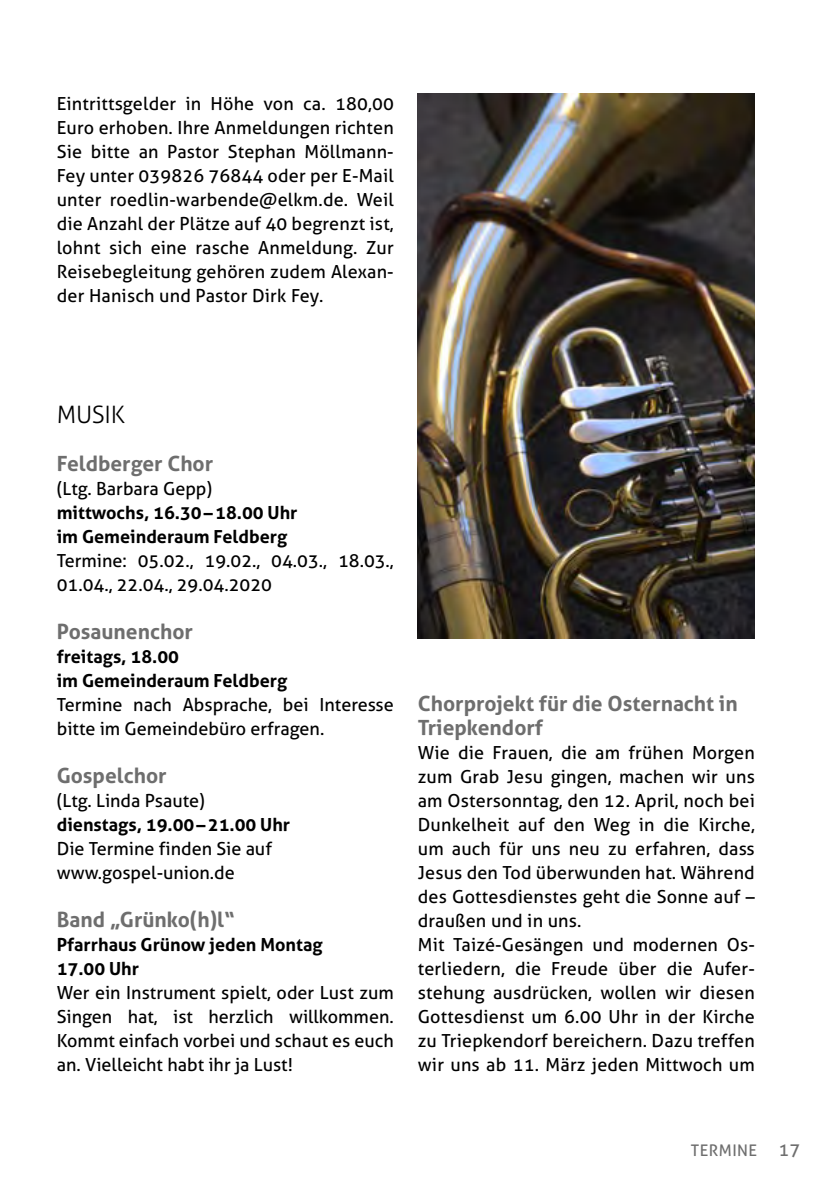
<style>
.page{position:relative;width:840px;height:1191px;background:#fff}
.page>*{position:absolute;margin:0;border:0;box-sizing:border-box;transform-origin:0 0}
.t1{font:300 24px "Aller";letter-spacing:-.01em;color:#000}
.t2{font:700 21px/24px "Aller";color:#6e6e6e}
.t3{font:18px/24px "Aller";letter-spacing:.01em;color:#000}
.t4{font:700 18px/24px "Aller";color:#000}
.t5{font:16px "Aller";letter-spacing:.03em;color:#6e6e6e}
.s1{font-size:18px}
</style>
<div class="page">
<img style="left:417px;top:94px;width:337px;height:544px">
<p class="t3" style="left:57px;top:92px;width:338px;text-align:justify">Eintrittsgelder in Höhe von ca. 180,00<br>Euro erhoben. Ihre Anmeldungen richten Sie bitte an Pastor Stephan Möllmann-Fey unter 039826 76844 oder per E-Mail unter roedlin-warbende@elkm.de. Weil die Anzahl der Plätze auf 40 begrenzt ist, lohnt sich eine rasche Anmeldung. Zur Reisebegleitung gehören zudem Alexan&shy;der Hanisch und Pastor Dirk Fey.</p>
<h1 class="t1" style="left:57px;top:399px;width:70px">MUSIK</h1>
<p class="t2" style="left:57px;top:451px;width:158px">Feldberger Chor</p>
<p class="t3" style="left:57px;top:476px;width:157px">(Ltg. Barbara Gepp)</p>
<p class="t4" style="left:57px;top:500px;width:242px">mittwochs, 16.30–18.00 Uhr im Gemeinderaum Feldberg</p>
<p class="t3" style="left:57px;top:548px;width:338px">Termine: 05.02., 19.02., 04.03., 18.03.,<br>01.04., 22.04., 29.04.2020</p>
<p class="t2" style="left:57px;top:619px;width:138px">Posaunenchor</p>
<p class="t4" style="left:57px;top:644px;width:232px">freitags, 18.00<br>im Gemeinderaum Feldberg</p>
<p class="t3" style="left:57px;top:692px;width:338px">Termine nach Absprache, bei Interesse bitte im Gemeindebüro erfragen.</p>
<p class="t2" style="left:57px;top:763px;width:111px">Gospelchor</p>
<p class="t3" style="left:57px;top:788px;width:150px">(Ltg. Linda Psaute)</p>
<p class="t4" style="left:57px;top:812px;width:235px">dienstags, 19.00–21.00 Uhr</p>
<p class="t3" style="left:57px;top:836px;width:217px">Die Termine finden Sie auf www.gospel-union.de</p>
<p class="t2" style="left:57px;top:907px;width:179px">Band „Grünko(h)l“</p>
<p class="t4" style="left:57px;top:932px;width:267px">Pfarrhaus Grünow jeden Montag<br>17.00 Uhr</p>
<p class="t3" style="left:57px;top:980px;width:338px;text-align:justify">Wer ein Instrument spielt, oder Lust zum Singen hat, ist herzlich willkommen.<br>Kommt einfach vorbei und schaut es euch an. Vielleicht habt ihr ja Lust!</p>
<p class="t2" style="left:417px;top:691px;width:321px">Chorprojekt für die Osternacht in<br>Triepkendorf</p>
<p class="t3" style="left:417px;top:740px;width:338px">Wie die Frauen, die am frühen Morgen zum Grab Jesu gingen, machen wir uns am Ostersonntag, den 12. April, noch bei Dunkelheit auf den Weg in die Kirche, um auch für uns neu zu erfahren, dass Jesus den Tod überwunden hat. Während des Gottesdienstes geht die Sonne auf – draußen und in uns.<br>Mit Taizé-Gesängen und modernen Os&shy;terliedern, die Freude über die Aufer&shy;stehung ausdrücken, wollen wir diesen Gottesdienst um 6.00 Uhr in der Kirche zu Triepkendorf bereichern. Dazu treffen wir uns ab 11. März jeden Mittwoch um</p>
<p class="t5" style="left:690px;top:1140px;width:111px">TERMINE <span class="s1">17</span></p>
</div>
